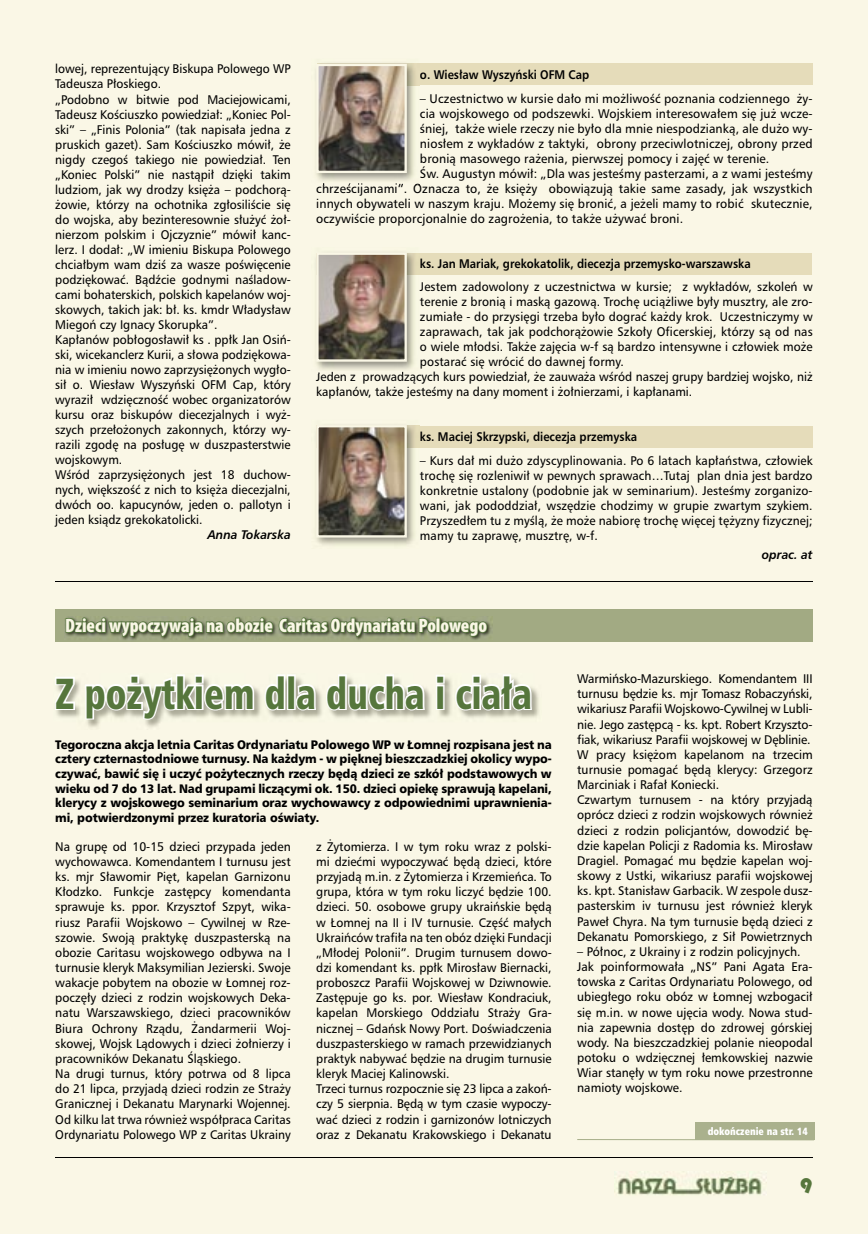
<style>
.page{position:relative;width:868px;height:1234px;background:#fff}
.page>*{position:absolute;margin:0;border:0;box-sizing:border-box;transform-origin:0 0}
.t1{font:43.5px "Humnst 777 Blk Cn PL Regular A";color:#56763c;scale:.87 1}
.t2{font:21.75px "Bauhaus 93";color:#56763c}
.t3{font:900 condensed 19.5px "Myriad Pro";color:#faf7e6}
.t4{font:12px/15px "Humnst 777 PL";color:#000;scale:.95 1}
.t5{font:12px/15.1px "Humnst 777 PL";color:#000;scale:.96 1}
.t6{font:12px "Humnst 777 PL";color:#000}
.t7{font:700 12px "Humnst 777 PL";color:#000;scale:.9 1}
.t8{font:italic 700 12px "Humnst 777 PL";color:#000;scale:.95 1}
.t9{font:11.85px/14.7px "Humnst 777 Blk PL";letter-spacing:-.01em;color:#000;text-align:justify;scale:.94 1}
.t10{font:10.5px "Humnst 777 X Blk Cn PL Regular A";color:#fff;scale:.95 1}
</style>
<div class="page">
<div style="left:0;top:0;width:867px;height:1233px;background:#faf7e6"></div>
<hr style="left:55px;top:1156px;width:757px;height:1px;background:#000">
<img style="left:614px;top:1176px;width:148px;height:19px">
<div style="left:316px;top:253px;width:495px;height:21px;background:#e5dcba"></div>
<hr style="left:55px;top:580px;width:757px;height:1px;background:#000">
<div style="left:316px;top:426px;width:496px;height:21px;background:#e5dcba"></div>
<div style="left:317px;top:64px;width:495px;height:21px;background:#e5dcba"></div>
<img style="left:315px;top:63px;width:104px;height:122px">
<img style="left:407px;top:64px;width:12px;height:21px">
<img style="left:317px;top:183px;width:28px;height:2px">
<img style="left:352px;top:183px;width:44px;height:2px">
<svg style="left:398px;top:184px;width:21px;height:1px"></svg>
<svg style="left:316px;top:64px;width:91px;height:109px;background:#8e8174"></svg>
<img style="left:315px;top:259px;width:104px;height:113px">
<img style="left:407px;top:253px;width:12px;height:21px">
<svg style="left:316px;top:253px;width:91px;height:108px;background:#8c7c6d"></svg>
<img style="left:315px;top:425px;width:104px;height:121px">
<img style="left:407px;top:426px;width:12px;height:21px">
<img style="left:316px;top:425px;width:91px;height:112px">
<img style="left:56px;top:675px;width:483px;height:53px">
<svg style="left:55px;top:675px;width:21px;height:36px"></svg>
<svg style="left:84px;top:674px;width:171px;height:47px"></svg>
<svg style="left:263px;top:674px;width:24px;height:37px"></svg>
<div style="left:287px;top:674px;width:8px;height:35px;border:3px solid #fff"></div>
<svg style="left:294px;top:682px;width:23px;height:29px"></svg>
<svg style="left:324px;top:674px;width:102px;height:37px"></svg>
<svg style="left:434px;top:675px;width:12px;height:36px"></svg>
<svg style="left:453px;top:674px;width:80px;height:37px"></svg>
<div style="left:55px;top:609px;width:757px;height:33px;background:#a2aa83"></div>
<svg style="left:65px;top:616px;width:423px;height:24px"></svg>
<div style="left:694px;top:1121px;width:120px;height:17px;background:#aab18d"></div>
<hr style="left:577px;top:1138px;width:237px;height:2px;background:#aab18d">
<p class="t4" style="left:55px;top:61px;width:249px">lowej, reprezentujący Biskupa Polowego WP Tadeusza Płoskiego.<br>„Podobno w bitwie pod Maciejowicami, Tadeusz Kościuszko powiedział: „Koniec Pol&shy;ski” – „Finis Polonia” (tak napisała jedna z pruskich gazet). Sam Kościuszko mówił, że nigdy czegoś takiego nie powiedział. Ten „Koniec Polski” nie nastąpił dzięki takim ludziom, jak wy drodzy księża – podchorą&shy;żowie, którzy na ochotnika zgłosiliście się do wojska, aby bezinteresownie służyć żoł&shy;nierzom polskim i Ojczyznie” mówił kanc&shy;lerz. I dodał: „W imieniu Biskupa Polowego chciałbym wam dziś za wasze poświęcenie podziękować. Bądźcie godnymi naśladow&shy;cami bohaterskich, polskich kapelanów woj&shy;skowych, takich jak: bł. ks. kmdr Władysław Miegoń czy Ignacy Skorupka”.<br>Kapłanów pobłogosławił ks . ppłk Jan Osiń&shy;ski, wicekanclerz Kurii, a słowa podziękowa&shy;nia w imieniu nowo zaprzysiężonych wygło&shy;sił o. Wiesław Wyszyński OFM Cap, który wyraził wdzięczność wobec organizatorów kursu oraz biskupów diecezjalnych i wyż&shy;szych przełożonych zakonnych, którzy wy&shy;razili zgodę na posługę w duszpasterstwie wojskowym.<br>Wśród zaprzysiężonych jest 18 duchow&shy;nych, większość z nich to księża diecezjalni, dwóch oo. kapucynów, jeden o. pallotyn i jeden ksiądz grekokatolicki.</p>
<p class="t8" style="left:207px;top:526px;width:89px">Anna Tokarska</p>
<p class="t7" style="left:420px;top:67px;width:190px">o. Wiesław Wyszyński OFM Cap</p>
<p class="t6" style="left:420px;top:90px;width:394px">– Uczestnictwo w kursie dało mi możliwość poznania codziennego ży-</p>
<p class="t6" style="left:420px;top:105px;width:394px">cia wojskowego od podszewki. Wojskiem interesowałem się już wcze-</p>
<p class="t6" style="left:420px;top:120px;width:394px">śniej, także wiele rzeczy nie było dla mnie niespodzianką, ale dużo wy-</p>
<p class="t6" style="left:420px;top:135px;width:394px">niosłem z wykładów z taktyki, obrony przeciwlotniczej, obrony przed</p>
<p class="t6" style="left:420px;top:150px;width:351px">bronią masowego rażenia, pierwszej pomocy i zajęć w terenie.</p>
<p class="t6" style="left:420px;top:165px;width:394px">Św. Augustyn mówił: „Dla was jesteśmy pasterzami, a z wami jesteśmy</p>
<p class="t6" style="left:316px;top:180px;width:498px">chrześcijanami”. Oznacza to, że księży obowiązują takie same zasady, jak wszystkich</p>
<p class="t6" style="left:316px;top:195px;width:498px">innych obywateli w naszym kraju. Możemy się bronić, a jeżeli mamy to robić skutecznie,</p>
<p class="t6" style="left:316px;top:210px;width:368px">oczywiście proporcjonalnie do zagrożenia, to także używać broni.</p>
<p class="t7" style="left:420px;top:255px;width:369px">ks. Jan Mariak, grekokatolik, diecezja przemysko-warszawska</p>
<p class="t4" style="left:420px;top:279px;width:415px">Jestem zadowolony z uczestnictwa w kursie; z wykładów, szkoleń w</p>
<p class="t4" style="left:420px;top:294px;width:415px">terenie z bronią i maską gazową. Trochę uciążliwe były musztry, ale zro-</p>
<p class="t4" style="left:420px;top:309px;width:415px">zumiałe - do przysięgi trzeba było dograć każdy krok. Uczestniczymy w</p>
<p class="t4" style="left:420px;top:324px;width:415px">zaprawach, tak jak podchorążowie Szkoły Oficerskiej, którzy są od nas</p>
<p class="t4" style="left:420px;top:339px;width:415px">o wiele młodsi. Także zajęcia w-f są bardzo intensywne i człowiek może</p>
<p class="t4" style="left:420px;top:354px;width:216px">postarać się wrócić do dawnej formy.</p>
<p class="t4" style="left:316px;top:369px;width:524px">Jeden z prowadzących kurs powiedział, że zauważa wśród naszej grupy bardziej wojsko, niż</p>
<p class="t4" style="left:316px;top:384px;width:397px">kapłanów, także jesteśmy na dany moment i żołnierzami, i kapłanami.</p>
<p class="t7" style="left:420px;top:429px;width:243px">ks. Maciej Skrzypski, diecezja przemyska</p>
<p class="t4" style="left:420px;top:452px;width:415px;text-align:justify">– Kurs dał mi dużo zdyscyplinowania. Po 6 latach kapłaństwa, człowiek trochę się rozleniwił w pewnych sprawach…Tutaj plan dnia jest bardzo konkretnie ustalony (podobnie jak w seminarium). Jesteśmy zorganizo&shy;wani, jak pododdział, wszędzie chodzimy w grupie zwartym szykiem.<br>Przyszedłem tu z myślą, że może nabiorę trochę więcej tężyzny fizycznej; mamy tu zaprawę, musztrę, w-f.</p>
<p class="t8" style="left:761px;top:546px;width:55px">oprac. at</p>
<h3 class="t3" style="left:65px;top:614px;width:423px">Dzieci wypoczywaja na obozie Caritas Ordynariatu Polowego</h3>
<h1 class="t1" style="left:55px;top:665px;width:549px">Z po¿ytkiem dla ducha i cia³a</h1>
<p class="t9" style="left:55px;top:736px;width:529px">Tegoroczna akcja letnia Caritas Ordynariatu Polowego WP w Łomnej rozpisana jest na cztery czternastodniowe turnusy. Na każdym - w pięknej bieszczadzkiej okolicy wypo&shy;czywać, bawić się i uczyć pożytecznych rzeczy będą dzieci ze szkół podstawowych w wieku od 7 do 13 lat. Nad grupami liczącymi ok. 150. dzieci opiekę sprawują kapelani, klerycy z wojskowego seminarium oraz wychowawcy z odpowiednimi uprawnienia&shy;mi, potwierdzonymi przez kuratoria oświaty.</p>
<p class="t5" style="left:55px;top:838px;width:247px">Na grupę od 10-15 dzieci przypada jeden wychowawca. Komendantem I turnusu jest ks. mjr Sławomir Pięt, kapelan Garnizonu Kłodzko. Funkcje zastępcy komendanta sprawuje ks. ppor. Krzysztof Szpyt, wika&shy;riusz Parafii Wojskowo – Cywilnej w Rze&shy;szowie. Swoją praktykę duszpasterską na obozie Caritasu wojskowego odbywa na I turnusie kleryk Maksymilian Jezierski. Swoje wakacje pobytem na obozie w Łomnej roz&shy;poczęły dzieci z rodzin wojskowych Deka&shy;natu Warszawskiego, dzieci pracowników Biura Ochrony Rządu, Żandarmerii Woj&shy;skowej, Wojsk Lądowych i dzieci żołnierzy i pracowników Dekanatu Śląskiego.<br>Na drugi turnus, który potrwa od 8 lipca do 21 lipca, przyjadą dzieci rodzin ze Straży Granicznej i Dekanatu Marynarki Wojennej.<br>Od kilku lat trwa również współpraca Caritas Ordynariatu Polowego WP z Caritas Ukrainy</p>
<p class="t4" style="left:316px;top:838px;width:249px">z Żytomierza. I w tym roku wraz z polski&shy;mi dziećmi wypoczywać będą dzieci, które przyjadą m.in. z Żytomierza i Krzemieńca. To grupa, która w tym roku liczyć będzie 100. dzieci. 50. osobowe grupy ukraińskie będą w Łomnej na II i IV turnusie. Część małych Ukraińców trafiła na ten obóz dzięki Fundacji „Młodej Polonii”. Drugim turnusem dowo&shy;dzi komendant ks. ppłk Mirosław Biernacki, proboszcz Parafii Wojskowej w Dziwnowie.<br>Zastępuje go ks. por. Wiesław Kondraciuk, kapelan Morskiego Oddziału Straży Gra&shy;nicznej – Gdańsk Nowy Port. Doświadczenia duszpasterskiego w ramach przewidzianych praktyk nabywać będzie na drugim turnusie kleryk Maciej Kalinowski.<br>Trzeci turnus rozpocznie się 23 lipca a zakoń&shy;czy 5 sierpnia. Będą w tym czasie wypoczy&shy;wać dzieci z rodzin i garnizonów lotniczych oraz z Dekanatu Krakowskiego i Dekanatu</p>
<p class="t5" style="left:577px;top:670px;width:247px">Warmińsko-Mazurskiego. Komendantem III turnusu będzie ks. mjr Tomasz Robaczyński, wikariusz Parafii Wojskowo-Cywilnej w Lubli&shy;nie. Jego zastępcą - ks. kpt. Robert Krzyszto&shy;fiak, wikariusz Parafii wojskowej w Dęblinie.<br>W pracy księżom kapelanom na trzecim turnusie pomagać będą klerycy: Grzegorz Marciniak i Rafał Koniecki.<br>Czwartym turnusem - na który przyjadą oprócz dzieci z rodzin wojskowych również dzieci z rodzin policjantów, dowodzić bę&shy;dzie kapelan Policji z Radomia ks. Mirosław Dragiel. Pomagać mu będzie kapelan woj&shy;skowy z Ustki, wikariusz parafii wojskowej ks. kpt. Stanisław Garbacik. W zespole dusz&shy;pasterskim iv turnusu jest również kleryk Paweł Chyra. Na tym turnusie będą dzieci z Dekanatu Pomorskiego, z Sił Powietrznych</p>
<p class="t5" style="left:577px;top:943px;width:247px">– Północ, z Ukrainy i z rodzin policyjnych.<br>Jak poinformowała „NS” Pani Agata Era&shy;towska z Caritas Ordynariatu Polowego, od ubiegłego roku obóz w Łomnej wzbogacił się m.in. w nowe ujęcia wody. Nowa stud&shy;nia zapewnia dostęp do zdrowej górskiej wody. Na bieszczadzkiej polanie nieopodal potoku o wdzięcznej łemkowskiej nazwie Wiar stanęły w tym roku nowe przestronne namioty wojskowe.</p>
<p class="t10" style="left:707px;top:1123px;width:107px">dokoñczenie na str. 14</p>
<h2 class="t2" style="left:800px;top:1173px;width:14px">9</h2>
</div>
